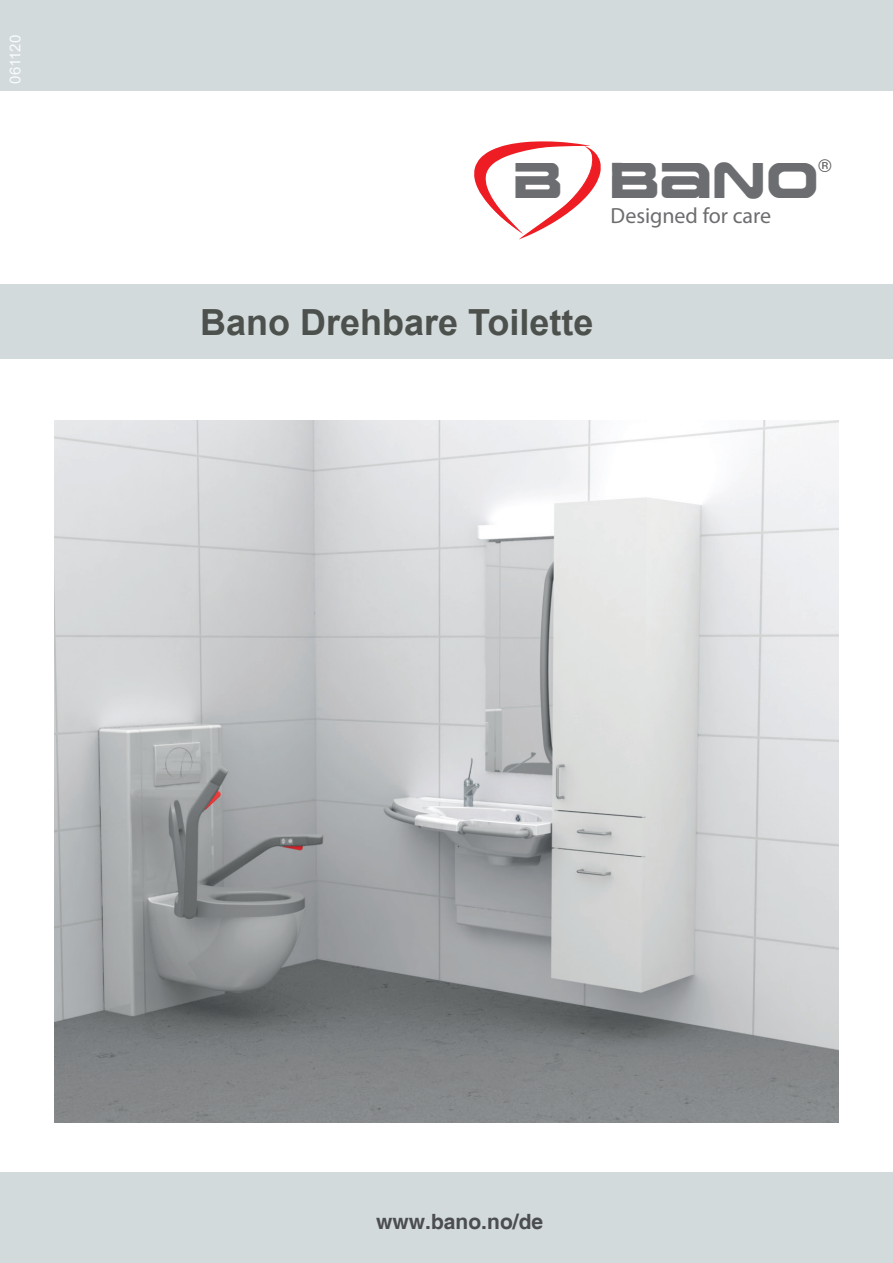
<style>
.page{position:relative;width:893px;height:1263px;background:#fff}
.page>*{position:absolute;margin:0;border:0;box-sizing:border-box;transform-origin:0 0}
.t1{font:49.8px "Earth Normal";color:#6c6d70}
.t2{font:700 36px "Arial";color:#4d514d}
.t3{font:22.05px "Myriad Pro";color:#6c6d70}
.t4{font:700 21px "Helvetica";color:#4b4d4f}
.t5{font:17.7px "Helvetica";color:#57585a}
.t6{font:15px "Arial";color:#f9fcfd}
.s1{font-size:49.95px}
</style>
<div class="page">
<div style="left:0;top:0;width:893px;height:90px;background:#d3dadb"></div>
<img style="left:54px;top:421px;width:785px;height:702px">
<svg style="left:474px;top:141px;width:127px;height:98px"></svg>
<div style="left:0;top:1173px;width:893px;height:90px;background:#d3dadb"></div>
<div style="left:0;top:284px;width:893px;height:75px;background:#d3dadb"></div>
<p class="t6" style="left:5px;top:84px;width:50px;rotate:-90deg">061120</p>
<h1 class="t1" style="left:514px;top:145px;width:307px">B <span class="s1">i</span>BANO</h1>
<p class="t5" style="left:819px;top:152px;width:15px">®</p>
<p class="t3" style="left:611px;top:201px;width:162px">Designed for care</p>
<p class="t2" style="left:200px;top:296px;width:395px">Bano Drehbare Toilette</p>
<p class="t4" style="left:376px;top:1209px;width:168px">www.bano.no/de</p>
</div>
